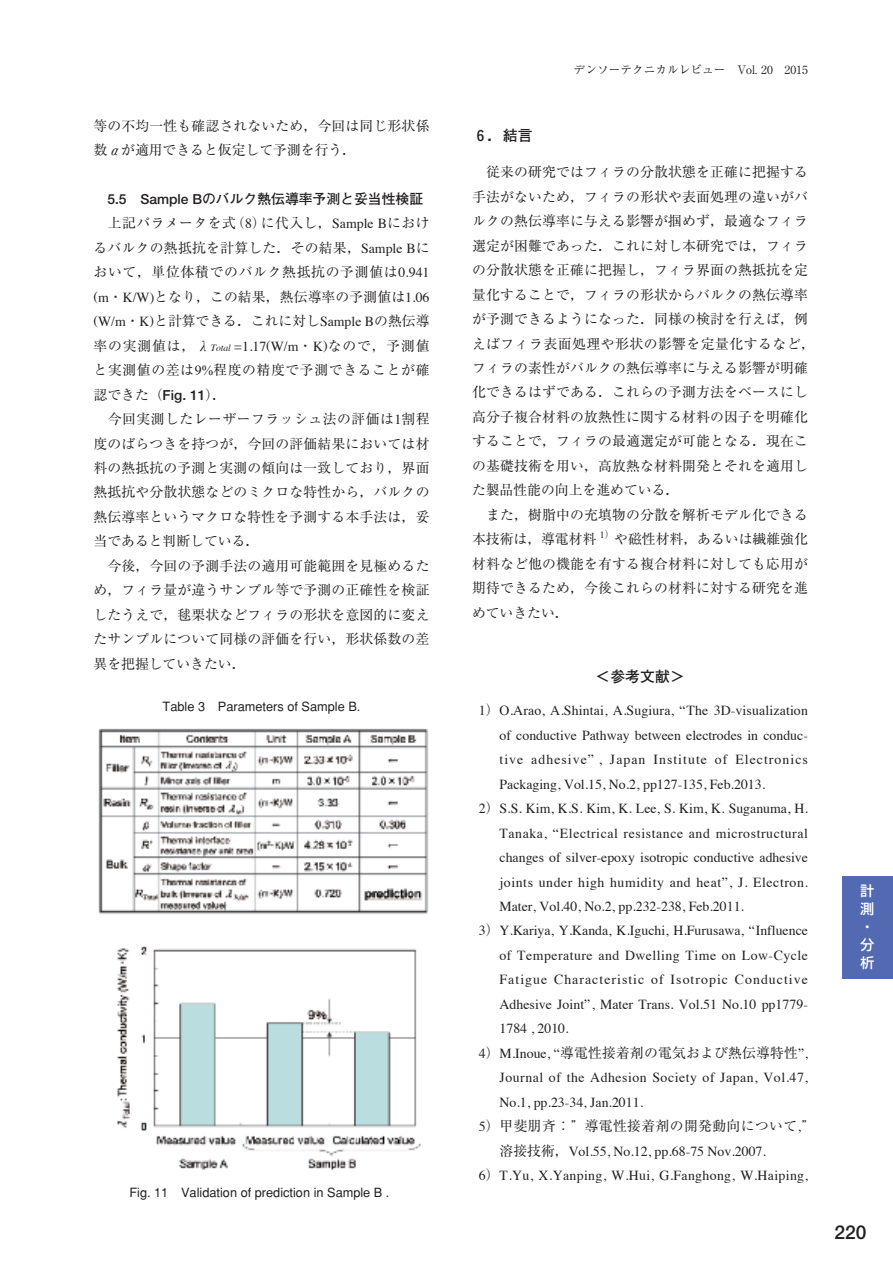
<style>
.page{position:relative;width:893px;height:1263px;background:#fff}
.page>*{position:absolute;margin:0;border:0;box-sizing:border-box;transform-origin:0 0}
.t1{font:700 19.2px "Futo Go B101";color:#231f20}
.t2{font:700 14.85px "Futo Go B101";color:#231f20}
.t3{font:13.8px/24.5px "Ryumin";letter-spacing:.015em;color:#231f20;text-align:justify}
.t4{font:13.8px/24.5px "Times";letter-spacing:.01em;color:#231f20}
.t5{font:13.8px/24.5px "Times";letter-spacing:.035em;color:#231f20}
.t6{font:13.8px "Times";letter-spacing:.04em;color:#231f20}
.t7{font:13.8px "Times";letter-spacing:.075em;color:#231f20}
.t8{font:700 13.8px "Futo Go B101";color:#231f20}
.t9{font:500 13.8px/17.9px "Shin Go";color:#fff;text-align:justify}
.t10{font:500 12.75px "Gothic BBB";color:#231f20}
.t11{font:11.7px "Ryumin";color:#231f20}
.t12{font:9.6px "Times";color:#231f20}
.s1{font-style:italic}
.s2{font-family:"Times"}
.s3{font-family:"Times";font-style:italic;font-size:9.6px}
.s4{font-family:"Times New Roman"}
.s5{font-family:"Futo Go B101";font-weight:700}
.s6{font-family:"Ryumin"}
.s7{color:#fff}
.s8{font-family:"Times";color:#fff}
</style>
<div class="page">
<div style="left:842px;top:876px;width:51px;height:102px;background:#5369b1"></div>
<img style="left:98px;top:728px;width:331px;height:186px">
<img style="left:116px;top:946px;width:305px;height:224px">
<p class="t3" style="left:94px;top:113px;width:337px">等の不均一性も確認されないため，今回は同じ形状係数<span class="s1">α</span>が適用できると仮定して予測を行う．</p>
<p class="t8" style="left:107px;top:191px;width:317px">5.5 Sample Bのバルク熱伝導率予測と妥当性検証</p>
<p class="t3" style="left:94px;top:211px;width:337px;text-indent:14px">上記パラメータを式（<span class="s2">8</span>）に代入し，<span class="s2">Sample B</span>におけるバルクの熱抵抗を計算した．その結果，<span class="s2">Sample B</span>において，単位体積でのバルク熱抵抗の予測値は<span class="s2">0.941 (m</span>・<span class="s2">K/W)</span>となり，この結果，熱伝導率の予測値は<span class="s2">1.06 (W/m</span>・<span class="s2">K)</span>と計算できる．これに対し<span class="s2">Sample B</span>の熱伝導率の実測値は，λ<span class="s3">Total</span> <span class="s2">=1.17(W/m</span>・<span class="s2">K)</span>なので，予測値と実測値の差は<span class="s2">9</span><span class="s4">%</span>程度の精度で予測できることが確認できた（<span class="s5">Fig. 11</span>）．</p>
<p class="t3" style="left:94px;top:406px;width:337px;text-indent:14px">今回実測したレーザーフラッシュ法の評価は<span class="s2">1</span>割程度のばらつきを持つが，今回の評価結果においては材料の熱抵抗の予測と実測の傾向は一致しており，界面熱抵抗や分散状態などのミクロな特性から，バルクの熱伝導率というマクロな特性を予測する本手法は，妥当であると判断している．</p>
<p class="t3" style="left:94px;top:553px;width:337px;text-indent:14px">今後，今回の予測手法の適用可能範囲を見極めるため，フィラ量が違うサンプル等で予測の正確性を検証したうえで，毬栗状などフィラの形状を意図的に変えたサンプルについて同様の評価を行い，形状係数の差異を把握していきたい．</p>
<p class="t10" style="left:163px;top:699px;width:199px">Table 3 Parameters of Sample B.</p>
<p class="t10" style="left:129px;top:1185px;width:262px">Fig. 11 Validation of prediction in Sample B .</p>
<p class="t2" style="left:473px;top:127px;width:61px">６．結言</p>
<p class="t11" style="left:574px;top:62px;width:236px">デンソーテクニカルレビュー Vol. 20 2015</p>
<p class="t3" style="left:472px;top:160px;width:344px;text-align:left;text-indent:14px">従来の研究ではフィラの分散状態を正確に把握する手法がないため，フィラの形状や表面処理の違いがバルクの熱伝導率に与える影響が掴めず，最適なフィラ選定が困難であった．これに対し本研究では，フィラの分散状態を正確に把握し，フィラ界面の熱抵抗を定量化することで，フィラの形状からバルクの熱伝導率が予測できるようになった．同様の検討を行えば，例えばフィラ表面処理や形状の影響を定量化するなど，フィラの素性がバルクの熱伝導率に与える影響が明確化できるはずである．これらの予測方法をベースにし高分子複合材料の放熱性に関する材料の因子を明確化することで，フィラの最適選定が可能となる．現在この基礎技術を用い，高放熱な材料開発とそれを適用した製品性能の向上を進めている．</p>
<p class="t3" style="left:472px;top:502px;width:337px;text-indent:14px">また，樹脂中の充填物の分散を解析モデル化できる本技術は，導電材料</p>
<p class="t12" style="left:600px;top:531px;width:16px">1<span class="s6">）</span></p>
<p class="t3" style="left:472px;top:527px;width:337px;text-indent:142px">や磁性材料，あるいは繊維強化材料など他の機能を有する複合材料に対しても応用が期待できるため，今後これらの材料に対する研究を進めていきたい．</p>
<p class="t2" style="left:595px;top:668px;width:91px">＜参考文献＞</p>
<p class="t4" style="left:472px;top:700px;width:337px"><span class="s7">1</span>1<span class="s6">）</span>O.Arao, A.Shintai, A.Sugiura, “The 3D-visualization</p>
<p class="t4" style="left:500px;top:724px;width:310px">of conductive Pathway between electrodes in conduc-</p>
<p class="t7" style="left:500px;top:754px;width:310px">tive adhesive” , Japan Institute of Electronics</p>
<p class="t4" style="left:500px;top:773px;width:267px">Packaging, Vol.15, No.2, pp127-135, Feb.2013.</p>
<p class="t4" style="left:472px;top:797px;width:337px"><span class="s7">1</span>2<span class="s6">）</span>S.S. Kim, K.S. Kim, K. Lee, S. Kim, K. Suganuma, H.</p>
<p class="t6" style="left:500px;top:827px;width:310px">Tanaka, “Electrical resistance and microstructural</p>
<p class="t4" style="left:500px;top:846px;width:310px">changes of silver-epoxy isotropic conductive adhesive</p>
<p class="t6" style="left:500px;top:876px;width:310px">joints under high humidity and heat”, J. Electron.</p>
<p class="t4" style="left:500px;top:895px;width:246px">Mater, Vol.40, No.2, pp.232-238, Feb.2011.</p>
<p class="t4" style="left:472px;top:920px;width:337px"><span class="s7">1</span>3<span class="s6">）</span>Y.Kariya, Y.Kanda, K.Iguchi, H.Furusawa, “Influence</p>
<p class="t5" style="left:500px;top:944px;width:310px">of Temperature and Dwelling Time on Low-Cycle</p>
<p class="t7" style="left:500px;top:974px;width:310px">Fatigue Characteristic of Isotropic Conductive</p>
<p class="t4" style="left:500px;top:993px;width:310px">Adhesive Joint”, Mater Trans. Vol.51 No.10 pp1779-</p>
<p class="t4" style="left:500px;top:1017px;width:71px">1784 , 2010.</p>
<p class="t3" style="left:472px;top:1040px;width:337px"><span class="s8">1</span><span class="s2">4</span>）<span class="s2">M.Inoue, “</span>導電性接着剤の電気および熱伝導特性<span class="s2">”,</span></p>
<p class="t5" style="left:500px;top:1066px;width:310px">Journal of the Adhesion Society of Japan, Vol.47,<br>No.1, pp.23-34, Jan.2011.</p>
<p class="t3" style="left:472px;top:1113px;width:344px"><span class="s8">1</span><span class="s2">5</span>）甲斐朋斉：”導電性接着剤の開発動向について<span class="s2">,</span>”</p>
<p class="t4" style="left:472px;top:1140px;width:337px;text-indent:28px"><span class="s6">溶接技術，</span>Vol.55, No.12, pp.68-75 Nov.2007.<br><span class="s7">1</span>6<span class="s6">）</span>T.Yu, X.Yanping, W.Hui, G.Fanghong, W.Haiping,</p>
<p class="t9" style="left:860px;top:882px;width:15px">計測・分析</p>
<h1 class="t1" style="left:834px;top:1221px;width:33px">220</h1>
</div>
